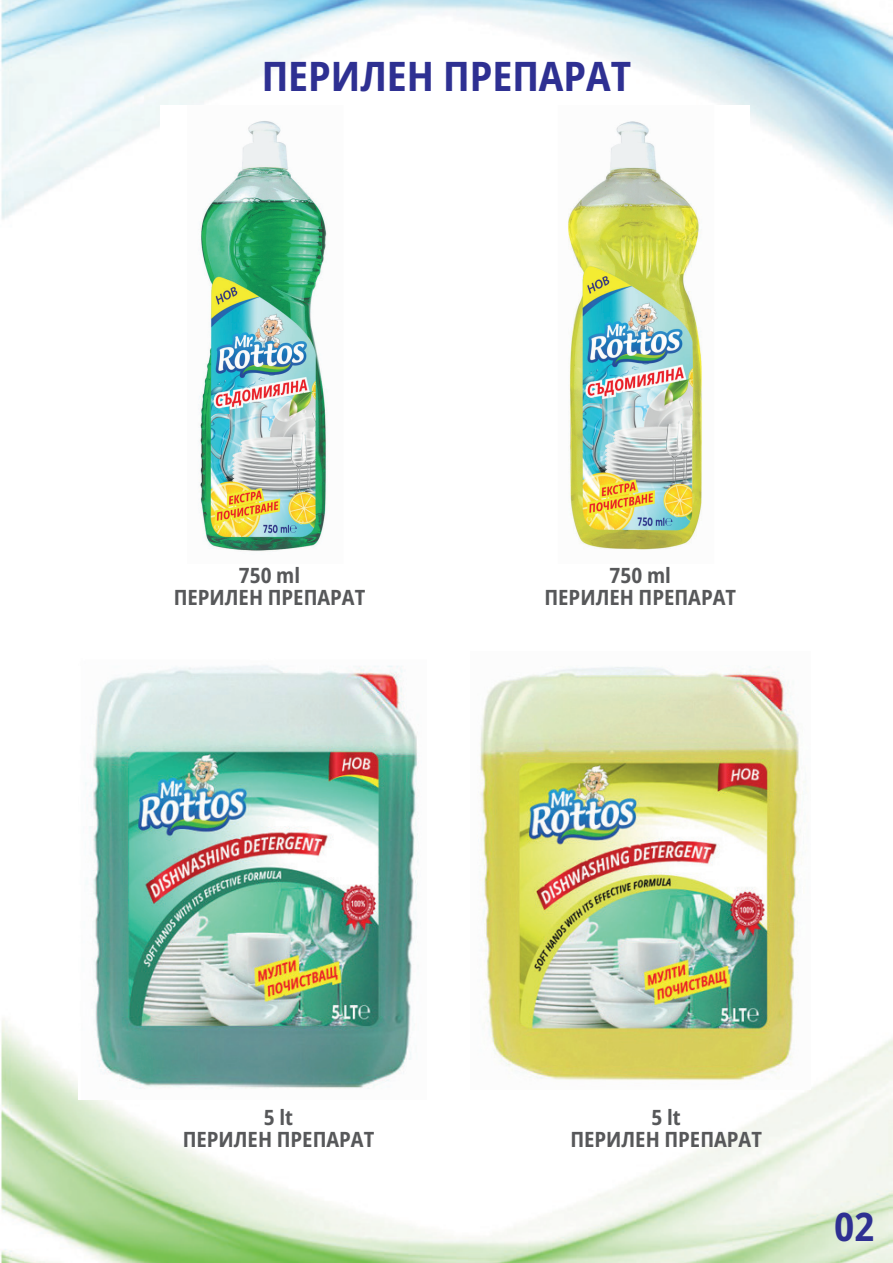
<style>
.page{position:relative;width:893px;height:1263px;background:#fff}
.page>*{position:absolute;margin:0;border:0;box-sizing:border-box;transform-origin:0 0}
.t1{font:700 semi-condensed 40.5px "Open Sans";color:#2e3092}
.t2{font:700 semi-condensed 39px "Open Sans";color:#2e3092}
.t3{font:700 semi-condensed 21px/21.9px "Open Sans";color:#57585a;text-align:center}
</style>
<div class="page">
<img style="left:0;top:0;width:893px;height:1263px">
<img style="left:161px;top:106px;width:217px;height:457px">
<img style="left:531px;top:106px;width:218px;height:457px">
<img style="left:79px;top:651px;width:347px;height:448px">
<img style="left:470px;top:651px;width:340px;height:438px">
<h1 class="t1" style="left:262px;top:49px;width:371px">ПЕРИЛЕН ПРЕПАРАТ</h1>
<p class="t3" style="left:174px;top:564px;width:193px">750 ml<br>ПЕРИЛЕН ПРЕПАРАТ</p>
<p class="t3" style="left:544px;top:564px;width:193px">750 ml<br>ПЕРИЛЕН ПРЕПАРАТ</p>
<p class="t3" style="left:183px;top:1106px;width:193px">5 lt<br>ПЕРИЛЕН ПРЕПАРАТ</p>
<p class="t3" style="left:570px;top:1106px;width:193px">5 lt<br>ПЕРИЛЕН ПРЕПАРАТ</p>
<h2 class="t2" style="left:834px;top:1200px;width:42px">02</h2>
</div>
